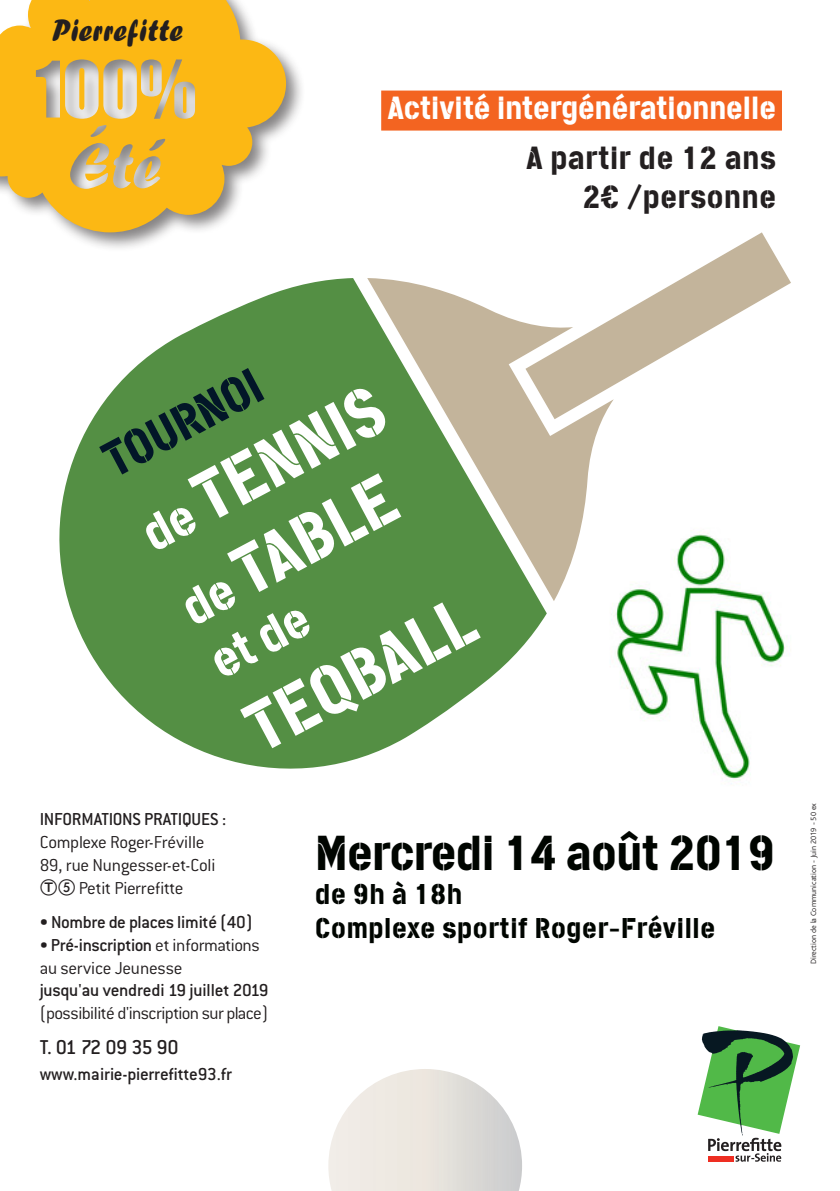
<style>
.page{position:relative;width:840px;height:1191px;background:#fff}
.page>*{position:absolute;margin:0;border:0;box-sizing:border-box;transform-origin:0 0}
.t1{font:70px/84px "Cargo";color:#fff}
.t2{font:50px "Cargo";color:#021628}
.t3{font:50px "Cargo";color:#fff}
.t4{font:49px "Cargo";letter-spacing:-.03em;color:#000500}
.t5{font:32.2px "Forte";color:#231f20}
.t6{font:32px "Cargo";letter-spacing:-.02em;color:#fff}
.t7{font:32px/38.4px "Cargo";color:#231f20;text-align:right}
.t8{font:28.6px/34.2px "Cargo";color:#000500}
.t9{font:500 22px "Conduit ITC";letter-spacing:-.05em;color:#231f20}
.t10{font:300 19px/22.8px "Conduit ITC";letter-spacing:-.02em;color:#231f20;text-align:center}
.t11{font:500 19px "Conduit ITC";letter-spacing:-.015em;color:#231f20}
.t12{font:300 8px "Bliss";color:#231f20}
.s1{font-size:50px}
.s2{font-weight:500}
</style>
<div class="page">
<img style="left:611px;top:532px;width:176px;height:252px">
<svg style="left:697px;top:1026px;width:102px;height:135px"></svg>
<svg style="left:613px;top:232px;width:177px;height:168px"></svg>
<svg style="left:59px;top:278px;width:487px;height:491px;fill:#548f44"></svg>
<svg style="left:367px;top:278px;width:246px;height:323px"></svg>
<div style="left:381px;top:91px;width:400px;height:40px;background:#f36421"></div>
<svg style="left:328px;top:1069px;width:194px;height:122px"></svg>
<div style="left:0;top:0;width:305px;height:251px;background:#231f20;opacity:.55"></div>
<svg style="left:0;top:0;width:286px;height:232px;background:#f0c152"></svg>
<h3 class="t5" style="left:52px;top:11px;width:133px">Pierrefitte</h3>
<h3 class="t6" style="left:387px;top:87px;width:390px">Activité intergénérationnelle</h3>
<h3 class="t7" style="left:525px;top:138px;width:252px">A partir de 12 ans<br>2€ /personne</h3>
<h2 class="t2" style="left:91px;top:434px;width:175px;rotate:-28deg">TOURNOI</h2>
<h1 class="t1" style="left:122px;top:493px;width:271px;rotate:-28deg"><span class="s1">de</span> Tenni s <span class="s1">de</span> Tabl e</h1>
<h1 class="t1" style="left:229px;top:694px;width:237px;rotate:-28deg">Teqbal l</h1>
<h2 class="t3" style="left:198px;top:636px;width:108px;rotate:-28deg">et de</h2>
<p class="t11" style="left:40px;top:808px;width:188px">Informations pratiques :</p>
<p class="t10" style="left:40px;top:831px;width:177px">Complexe Roger-Fréville<br>89, rue Nungesser-et-Coli<br>Petit Pierrefitte</p>
<p class="t11" style="left:40px;top:911px;width:214px">• Nombre de places limité (40)</p>
<p class="t10" style="left:40px;top:933px;width:221px;text-align:left">• <span class="s2">Pré-inscription</span> et informations au service Jeunesse</p>
<p class="t11" style="left:40px;top:979px;width:230px">jusqu'au vendredi 19 juillet 2019</p>
<p class="t10" style="left:40px;top:1002px;width:230px">(possibilité d'inscription sur place)</p>
<p class="t9" style="left:40px;top:1035px;width:140px">T. 01 72 09 35 90</p>
<p class="t11" style="left:40px;top:1063px;width:194px">www.mairie-pierrefitte93.fr</p>
<h3 class="t4" style="left:315px;top:820px;width:461px">Mercredi 14 août 2019</h3>
<h3 class="t8" style="left:315px;top:876px;width:402px">de 9h à 18h<br>Complexe sportif Roger-Fréville</h3>
<p class="t12" style="left:808px;top:964px;width:162px;rotate:-90deg">Direction de la Communication - Juin 2019 - 50 ex</p>
</div>
